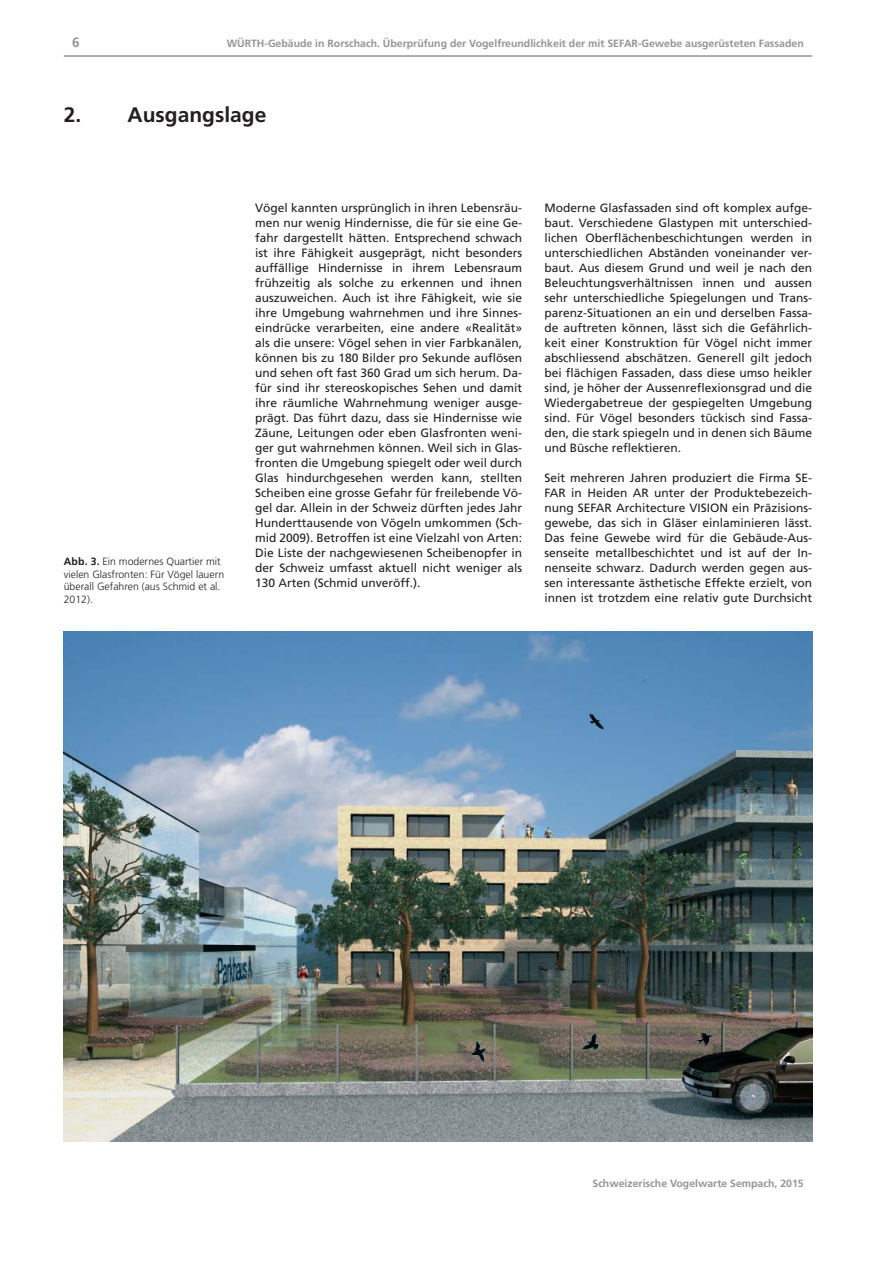
<style>
.page{position:relative;width:893px;height:1263px;background:#fff}
.page>*{position:absolute;margin:0;border:0;box-sizing:border-box;transform-origin:0 0}
.t1{font:700 21px "Frutiger";color:#231f20}
.t2{font:700 13.5px "Frutiger";color:#939598}
.t3{font:12px/15px "Frutiger";color:#231f20;text-align:justify}
.t4{font:700 10.5px "Frutiger";color:#939598}
.t5{font:300 10.5px/12.6px "Frutiger";color:#231f20}
.s1{font-weight:700}
</style>
<div class="page">
<hr style="left:64px;top:55px;width:748px;height:2px;background:#939598">
<img style="left:64px;top:632px;width:748px;height:510px">
<p class="t2" style="left:72px;top:37px;width:9px">6</p>
<p class="t4" style="left:227px;top:39px;width:578px">WÜRTH-Gebäude in Rorschach. Überprüfung der Vogelfreundlichkeit der mit SEFAR-Gewebe ausgerüsteten Fassaden</p>
<h1 class="t1" style="left:64px;top:106px;width:204px">2. Ausgangslage</h1>
<p class="t5" style="left:64px;top:556px;width:162px"><span class="s1">Abb. 3.</span> Ein modernes Quartier mit vielen Glasfronten: Für Vögel lauern überall Gefahren (aus Schmid et al.<br>2012).</p>
<p class="t3" style="left:255px;top:201px;width:269px">Vögel kannten ursprünglich in ihren Lebensräu&shy;men nur wenig Hindernisse, die für sie eine Ge&shy;fahr dargestellt hätten. Entsprechend schwach ist ihre Fähigkeit ausgeprägt, nicht besonders auffällige Hindernisse in ihrem Lebensraum frühzeitig als solche zu erkennen und ihnen auszuweichen. Auch ist ihre Fähigkeit, wie sie ihre Umgebung wahrnehmen und ihre Sinnes&shy;eindrücke verarbeiten, eine andere «Realität» als die unsere: Vögel sehen in vier Farbkanälen, können bis zu 180 Bilder pro Sekunde auflösen und sehen oft fast 360 Grad um sich herum. Da&shy;für sind ihr stereoskopisches Sehen und damit ihre räumliche Wahrnehmung weniger ausge&shy;prägt. Das führt dazu, dass sie Hindernisse wie Zäune, Leitungen oder eben Glasfronten weni&shy;ger gut wahrnehmen können. Weil sich in Glas&shy;fronten die Umgebung spiegelt oder weil durch Glas hindurchgesehen werden kann, stellten Scheiben eine grosse Gefahr für freilebende Vö&shy;gel dar. Allein in der Schweiz dürften jedes Jahr Hunderttausende von Vögeln umkommen (Sch&shy;mid 2009). Betroffen ist eine Vielzahl von Arten:<br>Die Liste der nachgewiesenen Scheibenopfer in der Schweiz umfasst aktuell nicht weniger als 130 Arten (Schmid unveröff.).</p>
<p class="t3" style="left:544px;top:201px;width:269px">Moderne Glasfassaden sind oft komplex aufge&shy;baut. Verschiedene Glastypen mit unterschied&shy;lichen Oberflächenbeschichtungen werden in unterschiedlichen Abständen voneinander ver&shy;baut. Aus diesem Grund und weil je nach den Beleuchtungsverhältnissen innen und aussen sehr unterschiedliche Spiegelungen und Trans&shy;parenz-Situationen an ein und derselben Fassa&shy;de auftreten können, lässt sich die Gefährlich&shy;keit einer Konstruktion für Vögel nicht immer abschliessend abschätzen. Generell gilt jedoch bei flächigen Fassaden, dass diese umso heikler sind, je höher der Aussenreflexionsgrad und die Wiedergabetreue der gespiegelten Umgebung sind. Für Vögel besonders tückisch sind Fassa&shy;den, die stark spiegeln und in denen sich Bäume und Büsche reflektieren.</p>
<p class="t3" style="left:544px;top:471px;width:269px">Seit mehreren Jahren produziert die Firma SE-FAR in Heiden AR unter der Produktebezeich&shy;nung SEFAR Architecture VISION ein Präzisions&shy;gewebe, das sich in Gläser einlaminieren lässt.<br>Das feine Gewebe wird für die Gebäude-Aus&shy;senseite metallbeschichtet und ist auf der In&shy;nenseite schwarz. Dadurch werden gegen aus&shy;sen interessante ästhetische Effekte erzielt, von innen ist trotzdem eine relativ gute Durchsicht</p>
<p class="t4" style="left:592px;top:1179px;width:213px">Schweizerische Vogelwarte Sempach, 2015</p>
</div>
